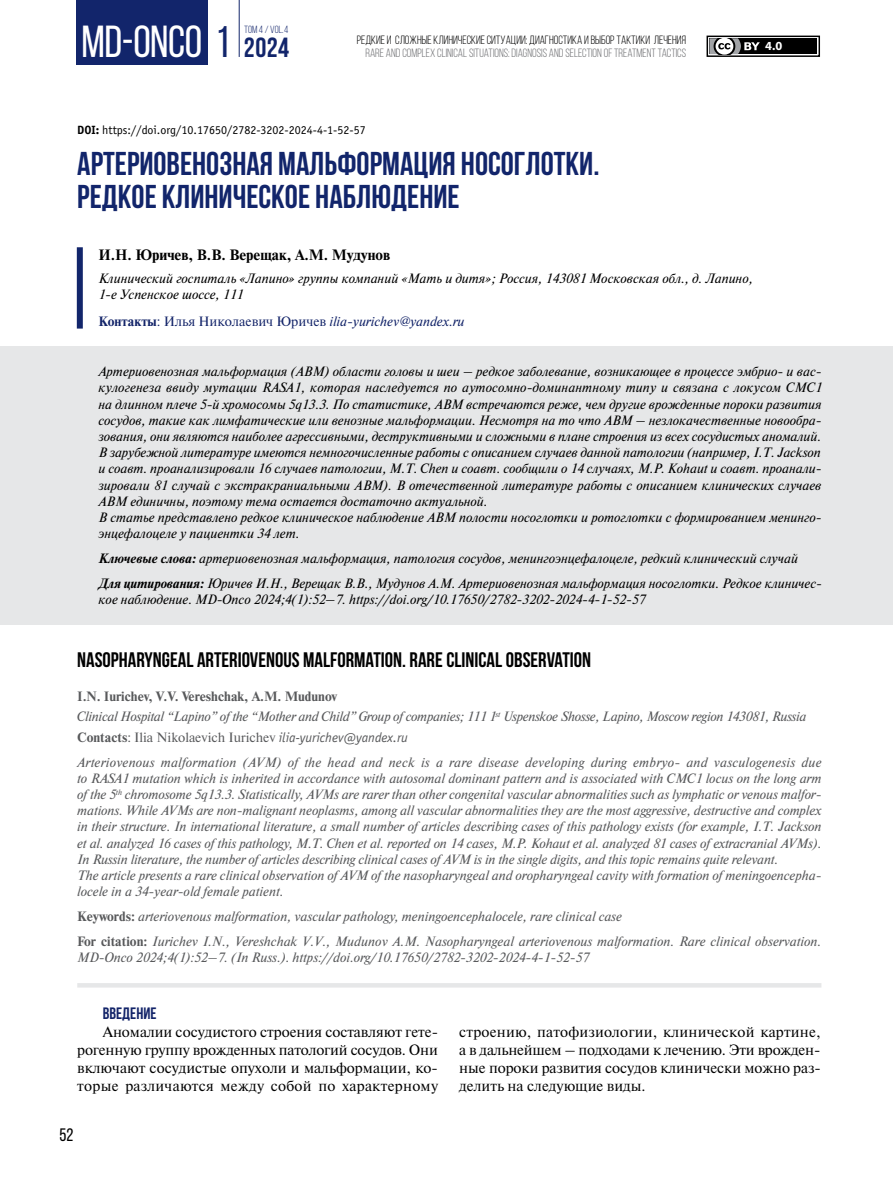
<style>
.page{position:relative;width:893px;height:1191px;background:#fff}
.page>*{position:absolute;margin:0;border:0;box-sizing:border-box;transform-origin:0 0}
.t1{font:44.85px "Bebas Neue";letter-spacing:-.01em;color:#fff}
.t2{font:700 33px "Bebas Neue";color:#12256b}
.t3{font:700 21px "Bebas Neue";color:#000}
.t4{font:18px "Bebas Neue";color:#000}
.t5{font:700 16.5px "Bebas Neue";color:#132469}
.t6{font:15px/18px "Newton C";color:#000;text-align:justify}
.t7{font:700 15px "Newton C";color:#000}
.t8{font:italic 13.5px/16.2px "Newton C";letter-spacing:-.005em;color:#58595b}
.t9{font:italic 13.5px/16.2px "Newton C";color:#000}
.t10{font:italic 13.5px "Newton C";color:#132469}
.t11{font:700 12.45px "Myriad Pro";color:#fff}
.t12{font:12px "Bebas Neue";color:#6d6e71}
.t13{font:12px "Bebas Neue";color:#000}
.t14{font:12px "Officina Sans C";color:#000}
.t15{font:10.35px "Bebas Neue";color:#12256b}
.s1{font-size:44.1px;color:#12256b}
.s2{font-weight:700;font-size:27.75px;color:#12256b}
.s3{font-weight:700}
.s4{font-weight:700;font-style:normal}
.s5{font-style:normal}
.s6{font-family:"Officina Sans C"}
</style>
<div class="page">
<div style="left:76px;top:0;width:132px;height:65px;background:#12256b"></div>
<hr style="left:239px;top:0;width:1px;height:57px;background:#12256b">
<svg style="left:709px;top:54px;width:29px;height:1px"></svg>
<div style="left:707px;top:36px;width:113px;height:21px;border:1px solid #000"></div>
<div style="left:709px;top:38px;width:108px;height:16px;background:#000"></div>
<svg style="left:709px;top:38px;width:51px;height:16px"></svg>
<div style="left:0;top:347px;width:893px;height:278px;background:#e6e7e8"></div>
<div style="left:77px;top:247px;width:6px;height:81px;background:#12256b"></div>
<hr style="left:77px;top:983px;width:744px;height:4px;background:#e6e7e8">
<h1 class="t1" style="left:82px;top:17px;width:209px">MD-ONCO <span class="s1">1</span> <span class="s2">2024</span></h1>
<p class="t15" style="left:244px;top:24px;width:46px">ТОМ 4 / VOL.4</p>
<p class="t13" style="left:357px;top:33px;width:331px">РЕДКИЕ И СЛОЖНЫЕ КЛИНИЧЕСКИЕ СИТУАЦИИ: ДИАГНОСТИКА И ВЫБОР ТАКТИКИ ЛЕЧЕНИЯ</p>
<p class="t12" style="left:365px;top:46px;width:322px">RARE AND COMPLEX CLINICAL SITUATIONS: DIAGNOSIS AND SELECTION OF TREATMENT TACTICS</p>
<p class="t14" style="left:77px;top:123px;width:290px"><span class="s3">DOI:</span> https://doi.org/10.17650/2782-3202-2024-4-1-52-57</p>
<h2 class="t2" style="left:77px;top:146px;width:28px">АРТЕРИОВЕНОЗНАЯ</h2>
<h2 class="t2" style="left:278px;top:146px;width:16px">МАЛЬ</h2>
<h2 class="t2" style="left:337px;top:146px;width:35px">ФОРМАЦИЯ</h2>
<h2 class="t2" style="left:461px;top:146px;width:14px">НОСОГЛОТКИ</h2>
<h2 class="t2" style="left:593px;top:146px;width:8px">.</h2>
<p class="t11" style="left:765px;top:38px;width:18px">4.0</p>
<h2 class="t2" style="left:77px;top:179px;width:27px">РЕДКОЕ</h2>
<h2 class="t2" style="left:162px;top:179px;width:15px">КЛИНИЧЕСКОЕ</h2>
<h2 class="t2" style="left:315px;top:179px;width:15px">НАБЛ</h2>
<h2 class="t2" style="left:371px;top:179px;width:35px">ЮДЕНИЕ</h2>
<p class="t7" style="left:99px;top:247px;width:293px">И.Н. Юричев, В.В. Верещак, А.М. Мудунов</p>
<p class="t9" style="left:99px;top:270px;width:656px">Клинический госпиталь «Лапино» группы компаний «Мать и дитя»; Россия, 143081 Московская обл., д. Лапино,<br>1-е Успенское шоссе, 111</p>
<p class="t10" style="left:99px;top:314px;width:368px"><span class="s4">Контакты</span><span class="s5">: Илья Николаевич Юричев</span> ilia-yurichev@yandex.ru</p>
<p class="t9" style="left:99px;top:363px;width:725px">Артериовенозная мальформация (АВМ) области головы и шеи – редкое заболевание, возникающее в процессе эмбрио- и вас&shy;кулогенеза ввиду мутации RASA1, которая наследуется по аутосомно-доминантному типу и связана с локусом CMC1 на длинном плече 5-й хромосомы 5q13.3. По статистике, АВМ встречаются реже, чем другие врожденные пороки развития сосудов, такие как лимфатические или венозные мальформации. Несмотря на то что АВМ – незлокачественные новообра&shy;зования, они являются наиболее агрессивными, деструктивными и сложными в плане строения из всех сосудистых аномалий.<br>В зарубежной литературе имеются немногочисленные работы с описанием случаев данной патологии (например, I.T. Jackson и соавт. проанализировали 16 случаев патологии, M.T. Chen и соавт. сообщили о 14 случаях, M.P. Kohaut и соавт. проанали&shy;зировали 81 случай с экстракраниальными АВМ). В отечественной литературе работы с описанием клинических случаев АВМ единичны, поэтому тема остается достаточно актуальной.<br>В статье представлено редкое клиническое наблюдение АВМ полости носоглотки и ротоглотки с формированием менинго&shy;энцефалоцеле у пациентки 34 лет.</p>
<p class="t9" style="left:99px;top:546px;width:723px;line-height:24.8px"><span class="s3">Ключевые слова:</span> артериовенозная мальформация, патология сосудов, менингоэнцефалоцеле, редкий клинический случай<br><span class="s3">Для цитирования:</span> Юричев И.Н., Верещак В.В., Мудунов А.М. Артериовенозная мальформация носоглотки. Редкое клиничес-</p>
<p class="t9" style="left:99px;top:591px;width:548px">кое наблюдение. MD-Onco 2024;4(1):52–7. https://doi.org/10.17650/2782-3202-2024-4-1-52-57</p>
<h3 class="t3" style="left:77px;top:648px;width:515px">NASOPHARYNGEAL ARTERIOVENOUS MALFORMATION. RARE CLINICAL OBSERVATION</h3>
<p class="t8" style="left:77px;top:686px;width:731px;line-height:20.4px"><span class="s4">I.N. Iurichev, V.V. Vereshchak, A.M. Mudunov<br></span>Clinical Hospital “Lapino” of the “Mother and Child” Group of companies; 111 1<sup>st</sup> Uspenskoe Shosse, Lapino, Moscow region 143081, Russia<br><span class="s4">Contacts</span><span class="s5">: Ilia Nikolaevich Iurichev</span> <span class="s6">ilia-yurichev@yandex.ru</span></p>
<p class="t8" style="left:77px;top:754px;width:746px">Arteriovenous malformation (AVM) of the head and neck is a rare disease developing during embryo- and vasculogenesis due to RASA1 mutation which is inherited in accordance with autosomal dominant pattern and is associated with CMC1 locus on the long arm of the 5<sup>th</sup> chromosome 5q13.3. Statistically, AVMs are rarer than other congenital vascular abnormalities such as lymphatic or venous malfor&shy;mations. While AVMs are non-malignant neoplasms, among all vascular abnormalities they are the most aggressive, destructive and complex in their structure. In international literature, a small number of articles describing cases of this pathology exists (for example, I.T. Jackson et al. analyzed 16 cases of this pathology, M.T. Chen et al. reported on 14 cases, M.P. Kohaut et al. analyzed 81 cases of extracranial AVMs).<br>In Russin literature, the number of articles describing clinical cases of AVM is in the single digits, and this topic remains quite relevant.<br>The article presents a rare clinical observation of AVM of the nasopharyngeal and oropharyngeal cavity with formation of meningoencepha&shy;locele in a 34-year-old female patient.</p>
<p class="t8" style="left:77px;top:904px;width:745px;line-height:24.8px"><span class="s4">Keywords:</span> arteriovenous malformation, vascular pathology, meningoencephalocele, rare clinical case<br><span class="s4">For citation:</span> Iurichev I.N., Vereshchak V.V., Mudunov A.M. Nasopharyngeal arteriovenous malformation. Rare clinical observation.</p>
<p class="t8" style="left:77px;top:949px;width:513px">MD-Onco 2024;4(1):52–7. (In Russ.). https://doi.org/10.17650/2782-3202-2024-4-1-52-57</p>
<p class="t5" style="left:103px;top:1004px;width:55px">ВВЕДЕНИЕ</p>
<p class="t6" style="left:77px;top:1023px;width:362px;text-indent:26px">Аномалии сосудистого строения составляют гете&shy;рогенную группу врожденных патологий сосудов. Они включают сосудистые опухоли и мальформации, ко&shy;торые различаются между собой по характерному</p>
<p class="t6" style="left:459px;top:1023px;width:363px">строению, патофизиологии, клинической картине, а в дальнейшем – подходами к лечению. Эти врожден&shy;ные пороки развития сосудов клинически можно раз&shy;делить на следующие виды.</p>
<h3 class="t4" style="left:60px;top:1125px;width:15px">52</h3>
</div>
